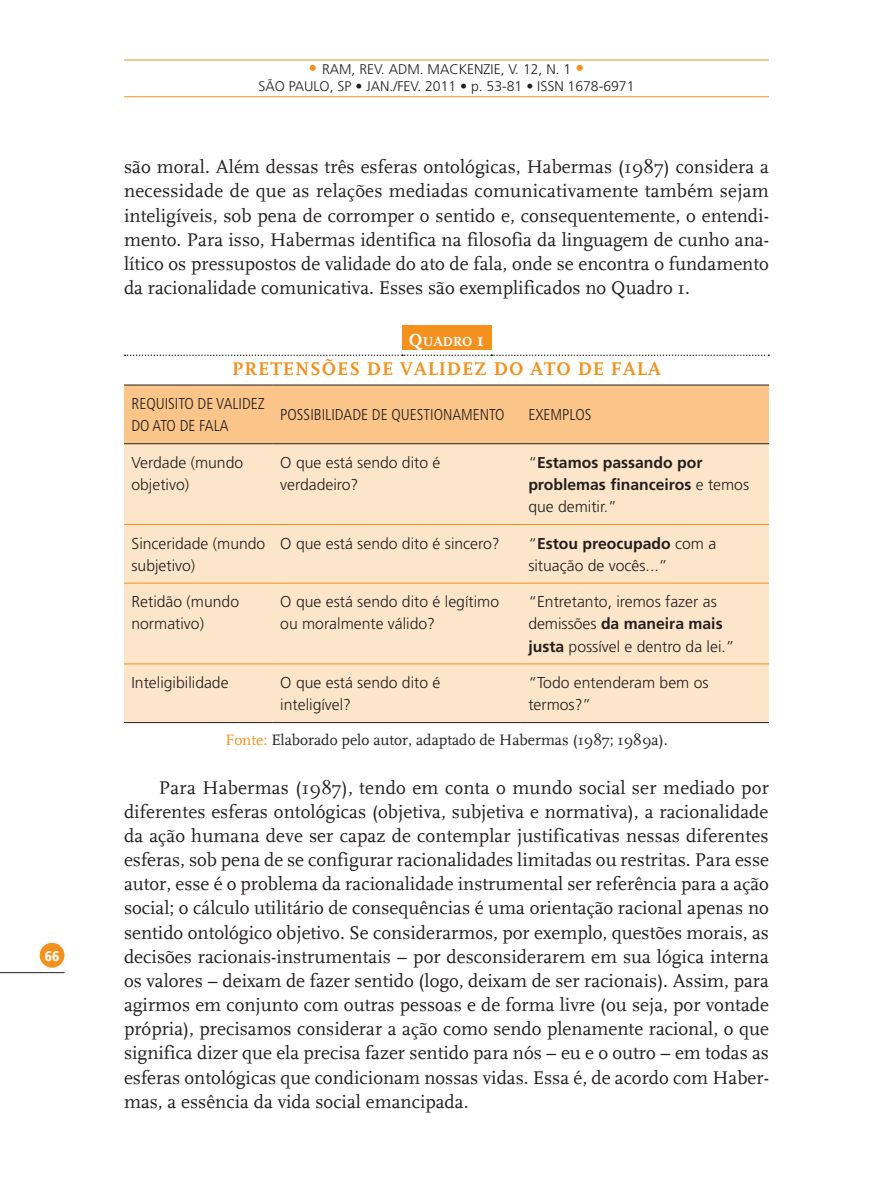
<style>
.page{position:relative;width:893px;height:1191px;background:#fff}
.page>*{position:absolute;margin:0;border:0;box-sizing:border-box;transform-origin:0 0}
.t1{font:19.25px/24.2px "FF Scala Definitive";color:#231f20;text-align:justify}
.t2{font:700 19.25px "FF Scala Definitiver";letter-spacing:.05em;color:#f4901d}
.t3{font:300 15.75px/22.1px "Frutiger LT Std";color:#231f20}
.t4{font:300 condensed 15.75px/22.1px "Frutiger LT Std";color:#231f20}
.t5{font:700 15.75px/22.1px "Frutiger LT Std";color:#231f20}
.t6{font:15.75px "FF Scala Definitive";color:#231f20}
.t7{font:300 14px/16.8px "Frutiger LT Std";color:#231f20;text-align:center}
.t8{font:900 condensed 14px "Frutiger LT Std";color:#fff}
.t9{font:700 13.83px "FF Scala Definitiver";color:#fff}
.s1{font-size:17.5px;color:#f4901d}
.s2{font-size:18.38px}
.s3{font-weight:300}
.s4{font-weight:700}
.s5{color:#f4901d}
</style>
<div class="page">
<div style="left:40px;top:943px;width:24px;height:24px;background:#f4901d;border-radius:50%"></div>
<hr style="left:0;top:972px;width:64px;height:1px;background:#231f20">
<hr style="left:124px;top:96px;width:645px;height:1px;background:#f4901d">
<hr style="left:124px;top:60px;width:645px;height:1px;background:#f4901d">
<div style="left:402px;top:325px;width:89px;height:25px;background:#f4901d"></div>
<svg style="left:125px;top:354px;width:644px;height:2px"></svg>
<div style="left:124px;top:385px;width:645px;height:58px;background:#fbc488"></div>
<div style="left:124px;top:444px;width:645px;height:278px;background:#fde5c9"></div>
<hr style="left:124px;top:384px;width:149px;height:1px;background:#231f20">
<hr style="left:273px;top:384px;width:248px;height:1px;background:#231f20">
<hr style="left:521px;top:384px;width:248px;height:1px;background:#231f20">
<hr style="left:124px;top:443px;width:149px;height:1px;background:#231f20">
<hr style="left:273px;top:443px;width:248px;height:1px;background:#231f20">
<hr style="left:521px;top:443px;width:248px;height:1px;background:#231f20">
<hr style="left:124px;top:722px;width:149px;height:1px;background:#231f20">
<hr style="left:273px;top:722px;width:248px;height:1px;background:#231f20">
<hr style="left:521px;top:722px;width:248px;height:1px;background:#231f20">
<hr style="left:124px;top:524px;width:149px;height:1px;background:#f4901d">
<hr style="left:273px;top:524px;width:248px;height:1px;background:#f4901d">
<hr style="left:521px;top:524px;width:248px;height:1px;background:#f4901d">
<hr style="left:124px;top:583px;width:149px;height:1px;background:#f4901d">
<hr style="left:273px;top:583px;width:248px;height:1px;background:#f4901d">
<hr style="left:521px;top:583px;width:248px;height:1px;background:#f4901d">
<hr style="left:124px;top:663px;width:149px;height:1px;background:#f4901d">
<hr style="left:273px;top:663px;width:248px;height:1px;background:#f4901d">
<hr style="left:521px;top:663px;width:248px;height:1px;background:#f4901d">
<p class="t8" style="left:45px;top:947px;width:16px">66</p>
<p class="t7" style="left:258px;top:61px;width:378px"><span class="s1">•</span> RAM, REV. ADM. MACKENZIE, V. 12, N. 1 <span class="s1">•<br></span>SÃO PAULO, SP • JAN./FEV. 2011 • p. 53-81 • ISSN 1678-6971</p>
<p class="t1" style="left:124px;top:155px;width:646px">são moral. Além dessas três esferas ontológicas, Habermas (1987) considera a necessidade de que as relações mediadas comunicativamente também sejam inteligíveis, sob pena de corromper o sentido e, consequentemente, o entendi&shy;mento. Para isso, Habermas identifica na filosofia da linguagem de cunho ana&shy;lítico os pressupostos de validade do ato de fala, onde se encontra o fundamento da racionalidade comunicativa. Esses são exemplificados no Quadro 1.</p>
<p class="t9" style="left:409px;top:333px;width:77px"><span class="s2">Q</span>UADRO <span class="s2">1</span></p>
<p class="t2" style="left:232px;top:358px;width:430px">PRETENSÕES DE VALIDEZ DO ATO DE FALA</p>
<p class="t4" style="left:131px;top:393px;width:135px">REQUISITO DE VALIDEZ<br>DO ATO DE FALA</p>
<p class="t4" style="left:280px;top:404px;width:226px">POSSIBILIDADE DE QUESTIONAMENTO</p>
<p class="t4" style="left:528px;top:404px;width:65px">EXEMPLOS</p>
<p class="t3" style="left:131px;top:452px;width:113px">Verdade (mundo objetivo)</p>
<p class="t3" style="left:280px;top:452px;width:162px">O que está sendo dito é verdadeiro?</p>
<p class="t5" style="left:528px;top:451px;width:222px"><span class="s3">“</span>Estamos passando por problemas financeiros <span class="s3">e temos que demitir.”</span></p>
<p class="t3" style="left:131px;top:532px;width:135px">Sinceridade (mundo subjetivo)</p>
<p class="t3" style="left:280px;top:532px;width:221px">O que está sendo dito é sincero?</p>
<p class="t3" style="left:528px;top:532px;width:189px">“<span class="s4">Estou preocupado</span> com a situação de vocês...”</p>
<p class="t3" style="left:131px;top:591px;width:109px">Retidão (mundo normativo)</p>
<p class="t3" style="left:280px;top:591px;width:220px">O que está sendo dito é legítimo ou moralmente válido?</p>
<p class="t3" style="left:528px;top:591px;width:208px">“Entretanto, iremos fazer as demissões <span class="s4">da maneira mais justa</span> possível e dentro da lei.”</p>
<p class="t3" style="left:131px;top:672px;width:99px">Inteligibilidade</p>
<p class="t3" style="left:280px;top:672px;width:162px">O que está sendo dito é inteligível?</p>
<p class="t3" style="left:528px;top:672px;width:182px">“Todo entenderam bem os termos?”</p>
<p class="t6" style="left:225px;top:731px;width:444px"><span class="s5">Fonte:</span> Elaborado pelo autor, adaptado de Habermas (1987; 1989a).</p>
<p class="t1" style="left:124px;top:775px;width:647px;text-indent:35px">Para Habermas (1987), tendo em conta o mundo social ser mediado por diferentes esferas ontológicas (objetiva, subjetiva e normativa), a racionalidade da ação humana deve ser capaz de contemplar justificativas nessas diferentes esferas, sob pena de se configurar racionalidades limitadas ou restritas. Para esse autor, esse é o problema da racionalidade instrumental ser referência para a ação social; o cálculo utilitário de consequências é uma orientação racional apenas no sentido ontológico objetivo. Se considerarmos, por exemplo, questões morais, as decisões racionais-instrumentais – por desconsiderarem em sua lógica interna os valores – deixam de fazer sentido (logo, deixam de ser racionais). Assim, para agirmos em conjunto com outras pessoas e de forma livre (ou seja, por vontade própria), precisamos considerar a ação como sendo plenamente racional, o que significa dizer que ela precisa fazer sentido para nós – eu e o outro – em todas as esferas ontológicas que condicionam nossas vidas. Essa é, de acordo com Haber&shy;mas, a essência da vida social emancipada.</p>
</div>
